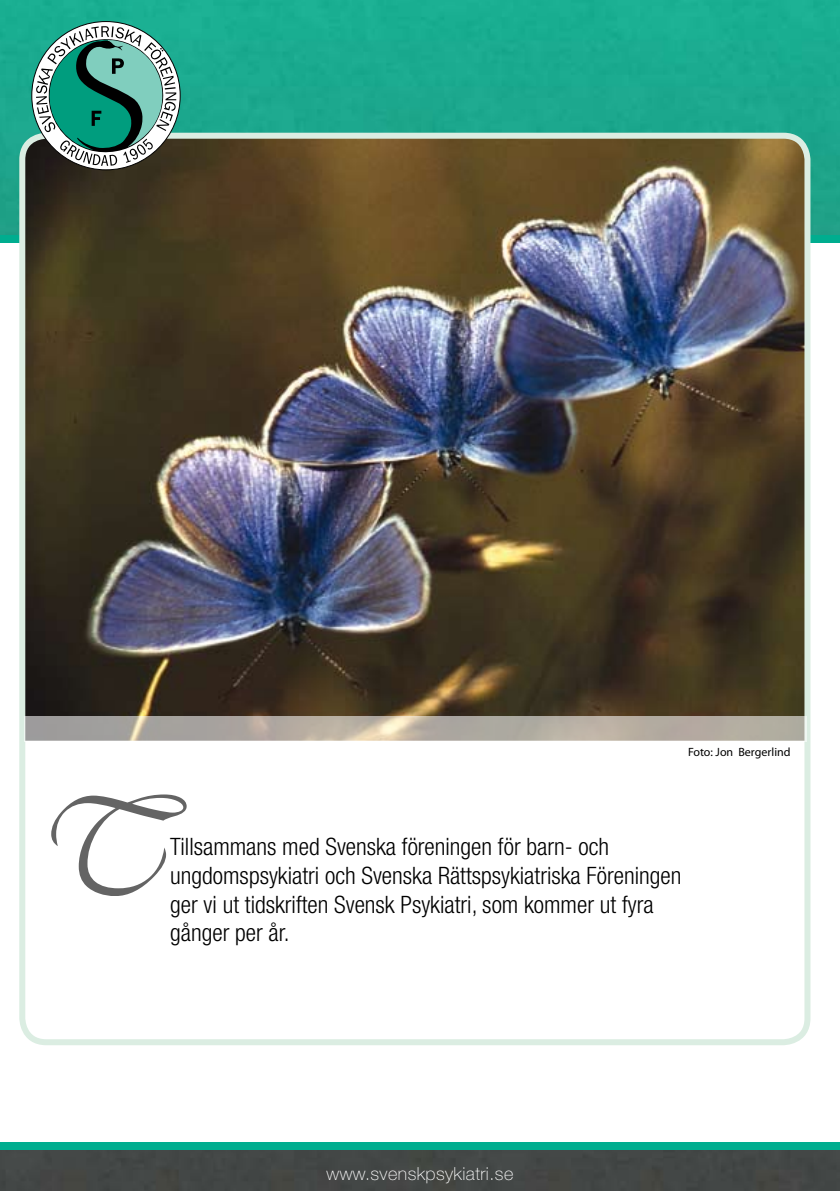
<style>
.page{position:relative;width:840px;height:1191px;background:#fff}
.page>*{position:absolute;margin:0;border:0;box-sizing:border-box;transform-origin:0 0}
.t1{font:144px "Vivaldii";color:#000}
.t2{font:300 condensed 24px/28.8px "Helvetica Neue";color:#000}
.t3{font:100 18px "Helvetica Neue";letter-spacing:.025em;color:#fff}
.t4{font:12px "Myriad Pro";color:#000}
</style>
<div class="page">
<img style="left:0;top:0;width:839px;height:1191px">
<img style="left:0;top:243px;width:839px;height:898px">
<img style="left:22px;top:136px;width:785px;height:580px">
<div style="left:19px;top:133px;width:791px;height:912px;border:6px solid #dbede2;border-radius:24px"></div>
<svg style="left:24px;top:716px;width:782px;height:25px;background:#b4ada3"></svg>
<svg style="left:36px;top:26px;width:140px;height:140px"></svg>
<p class="t4" style="left:687px;top:744px;width:104px">Foto: Jon Bergerlind</p>
<h1 class="t1" style="left:34px;top:765px;width:132px">T</h1>
<p class="t2" style="left:170px;top:832px;width:512px">Tillsammans med Svenska föreningen för barn- och ungdomspsykiatri och Svenska Rättspsykiatriska Föreningen ger vi ut tidskriften Svensk Psykiatri, som kommer ut fyra gånger per år.</p>
<p class="t3" style="left:326px;top:1163px;width:188px">www.svenskpsykiatri.se</p>
</div>
